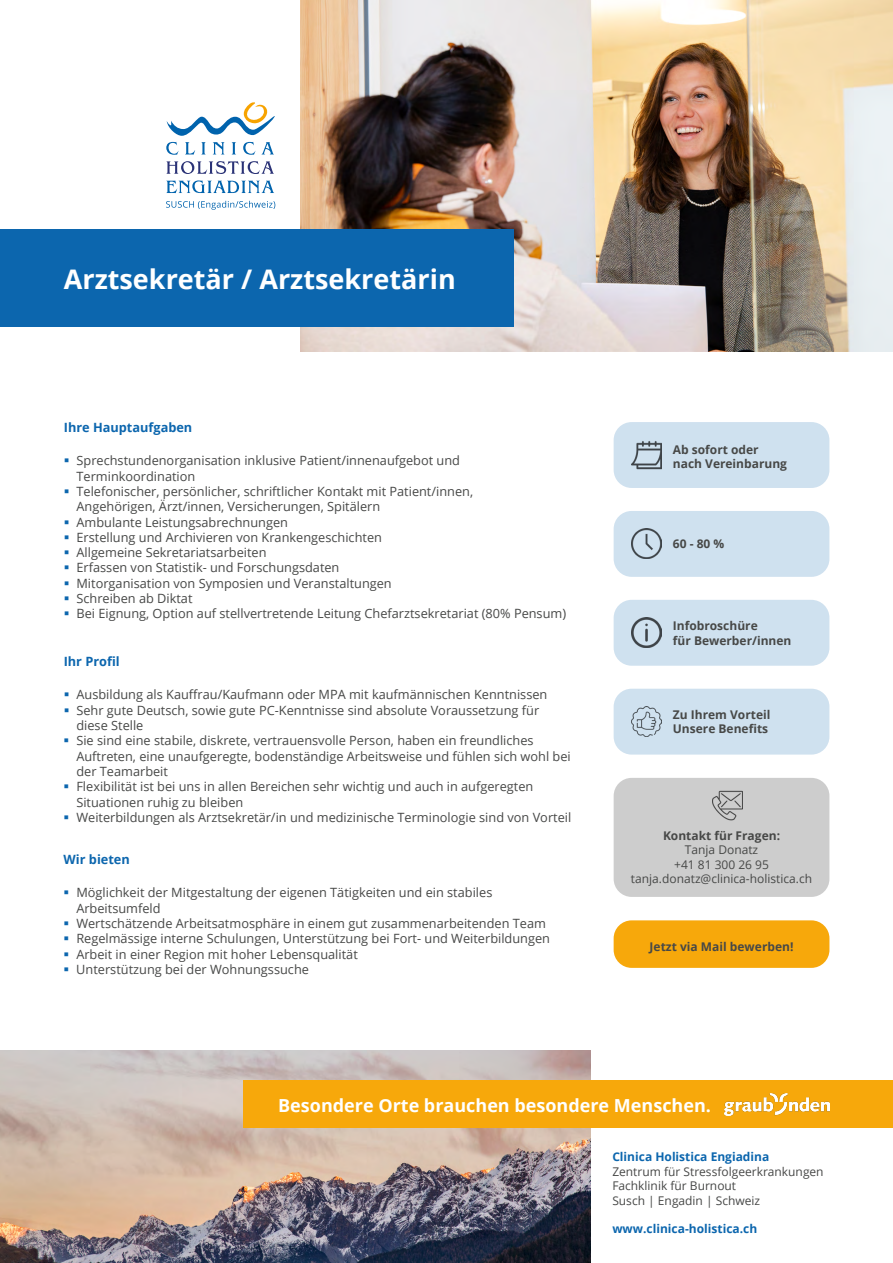
<style>
.page{position:relative;width:893px;height:1263px;background:#fff}
.page>*{position:absolute;margin:0;border:0;box-sizing:border-box;transform-origin:0 0}
.t1{font:700 27px "Open Sans";color:#fff}
.t2{font:700 18px "Open Sans";color:#fff}
.t3{font:12.75px/15.3px "Open Sans";color:#474847}
.t4{font:700 12.75px "Open Sans";color:#0c66ae}
.t5{font:12px/14.4px "Open Sans";color:#474847}
.t6{font:700 12px/14.4px "Open Sans";color:#474847}
.t7{font:700 12px "Open Sans";color:#0c66ae}
</style>
<div class="page">
<svg style="left:167px;top:102px;width:108px;height:34px"></svg>
<svg style="left:166px;top:142px;width:13px;height:13px"></svg>
<svg style="left:185px;top:142px;width:10px;height:13px"></svg>
<svg style="left:201px;top:142px;width:5px;height:12px"></svg>
<svg style="left:213px;top:142px;width:12px;height:12px"></svg>
<svg style="left:232px;top:142px;width:4px;height:12px"></svg>
<svg style="left:243px;top:142px;width:12px;height:13px"></svg>
<svg style="left:262px;top:142px;width:12px;height:12px"></svg>
<svg style="left:166px;top:161px;width:108px;height:13px"></svg>
<svg style="left:166px;top:180px;width:108px;height:13px"></svg>
<svg style="left:166px;top:201px;width:109px;height:9px"></svg>
<img style="left:300px;top:0;width:593px;height:352px">
<div style="left:0;top:230px;width:513px;height:97px;background:#0c66ae"></div>
<img style="left:0;top:1050px;width:591px;height:213px">
<div style="left:243px;top:1080px;width:650px;height:47px;background:#f7a80b"></div>
<img style="left:724px;top:1093px;width:105px;height:22px">
<div style="left:614px;top:422px;width:215px;height:66px;background:#cfe1ef;border-radius:18px"></div>
<img style="left:631px;top:441px;width:30px;height:29px">
<div style="left:614px;top:511px;width:215px;height:66px;background:#cfe1ef;border-radius:18px"></div>
<img style="left:631px;top:529px;width:30px;height:30px">
<div style="left:614px;top:600px;width:215px;height:66px;background:#cfe1ef;border-radius:18px"></div>
<img style="left:631px;top:618px;width:30px;height:30px">
<div style="left:614px;top:778px;width:215px;height:119px;background:#cdcdcd;border-radius:18px"></div>
<img style="left:712px;top:791px;width:30px;height:30px">
<div style="left:614px;top:920px;width:215px;height:48px;background:#f7a80b;border-radius:18px"></div>
<div style="left:614px;top:689px;width:215px;height:66px;background:#cfe1ef;border-radius:18px"></div>
<img style="left:631px;top:706px;width:30px;height:31px">
<h1 class="t1" style="left:64px;top:260px;width:393px">Arztsekretär / Arztsekretärin</h1>
<p class="t4" style="left:64px;top:418px;width:130px">Ihre Hauptaufgaben</p>
<p class="t3" style="left:76px;top:453px;width:491px">Sprechstundenorganisation inklusive Patient/innenaufgebot und Terminkoordination<br>Telefonischer, persönlicher, schriftlicher Kontakt mit Patient/innen,<br>Angehörigen, Ärzt/innen, Versicherungen, Spitälern<br>Ambulante Leistungsabrechnungen<br>Erstellung und Archivieren von Krankengeschichten<br>Allgemeine Sekretariatsarbeiten<br>Erfassen von Statistik- und Forschungsdaten<br>Mitorganisation von Symposien und Veranstaltungen<br>Schreiben ab Diktat<br>Bei Eignung, Option auf stellvertretende Leitung Chefarztsekretariat (80% Pensum)</p>
<p class="t4" style="left:64px;top:652px;width:58px">Ihr Profil</p>
<p class="t3" style="left:76px;top:687px;width:496px">Ausbildung als Kauffrau/Kaufmann oder MPA mit kaufmännischen Kenntnissen Sehr gute Deutsch, sowie gute PC-Kenntnisse sind absolute Voraussetzung für diese Stelle<br>Sie sind eine stabile, diskrete, vertrauensvolle Person, haben ein freundliches Auftreten, eine unaufgeregte, bodenständige Arbeitsweise und fühlen sich wohl bei der Teamarbeit<br>Flexibilität ist bei uns in allen Bereichen sehr wichtig und auch in aufgeregten Situationen ruhig zu bleiben<br>Weiterbildungen als Arztsekretär/in und medizinische Terminologie sind von Vorteil</p>
<p class="t4" style="left:64px;top:850px;width:68px">Wir bieten</p>
<p class="t3" style="left:76px;top:885px;width:475px">Möglichkeit der Mitgestaltung der eigenen Tätigkeiten und ein stabiles Arbeitsumfeld<br>Wertschätzende Arbeitsatmosphäre in einem gut zusammenarbeitenden Team Regelmässige interne Schulungen, Unterstützung bei Fort- und Weiterbildungen Arbeit in einer Region mit hoher Lebensqualität<br>Unterstützung bei der Wohnungssuche</p>
<p class="t6" style="left:673px;top:442px;width:116px">Ab sofort oder nach Vereinbarung</p>
<p class="t6" style="left:673px;top:537px;width:53px">60 - 80 %</p>
<p class="t6" style="left:673px;top:618px;width:120px">Infobroschüre<br>für Bewerber/innen</p>
<p class="t6" style="left:673px;top:707px;width:99px">Zu Ihrem Vorteil<br>Unsere Benefits</p>
<p class="t6" style="left:663px;top:828px;width:119px">Kontakt für Fragen:</p>
<p class="t5" style="left:631px;top:842px;width:183px;text-align:center">Tanja Donatz<br>+41 81 300 26 95 tanja.donatz@clinica-holistica.ch</p>
<p class="t6" style="left:650px;top:939px;width:145px">Jetzt via Mail bewerben!</p>
<h2 class="t2" style="left:278px;top:1092px;width:434px">Besondere Orte brauchen besondere Menschen.</h2>
<p class="t7" style="left:612px;top:1148px;width:159px">Clinica Holistica Engiadina</p>
<p class="t5" style="left:612px;top:1164px;width:213px">Zentrum für Stressfolgeerkrankungen<br>Fachklinik für Burnout<br>Susch | Engadin | Schweiz</p>
<p class="t7" style="left:612px;top:1220px;width:146px">www.clinica-holistica.ch</p>
</div>
